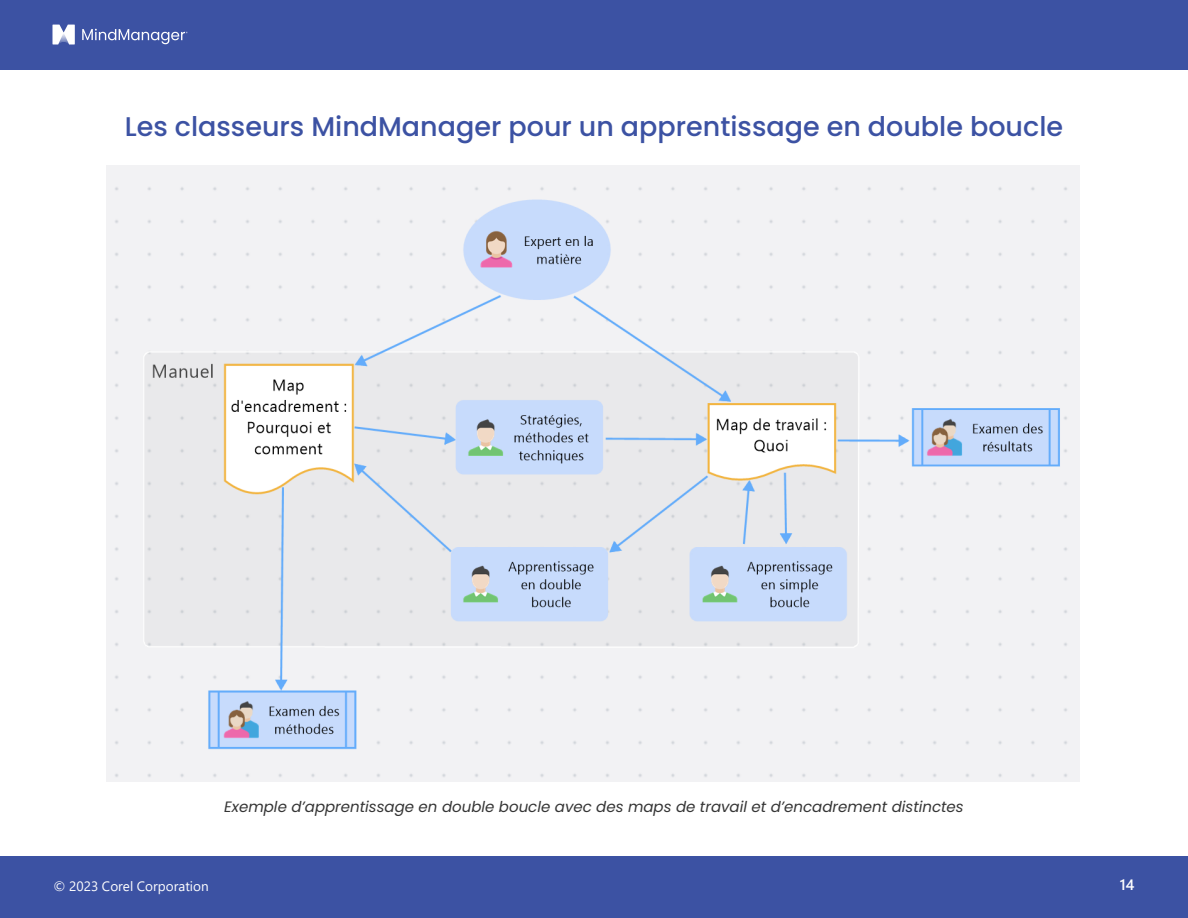
<style>
.page{position:relative;width:1188px;height:918px;background:#fff}
.page>*{position:absolute;margin:0;border:0;box-sizing:border-box;transform-origin:0 0}
.t1{font:500 27px "Poppins";color:#3c52a3}
.t2{font:italic 15px "Poppins";color:#353535}
.t3{font:600 15px "Segoe UI";color:#fff}
.t4{font:13.5px "Segoe UI";color:#fff}
</style>
<div class="page">
<div style="left:0;top:856px;width:1188px;height:62px;background:#3c52a3"></div>
<div style="left:0;top:0;width:1188px;height:70px;background:#3c52a3"></div>
<svg style="left:52px;top:25px;width:23px;height:20px"></svg>
<svg style="left:82px;top:29px;width:106px;height:15px"></svg>
<img style="left:107px;top:165px;width:973px;height:616px">
<h1 class="t1" style="left:125px;top:111px;width:940px">Les classeurs MindManager pour un apprentissage en double boucle</h1>
<p class="t2" style="left:224px;top:798px;width:741px">Exemple d’apprentissage en double boucle avec des maps de travail et d’encadrement distinctes</p>
<p class="t4" style="left:53px;top:874px;width:157px">© 2023 Corel Corporation</p>
<p class="t3" style="left:1120px;top:870px;width:16px">14</p>
</div>
